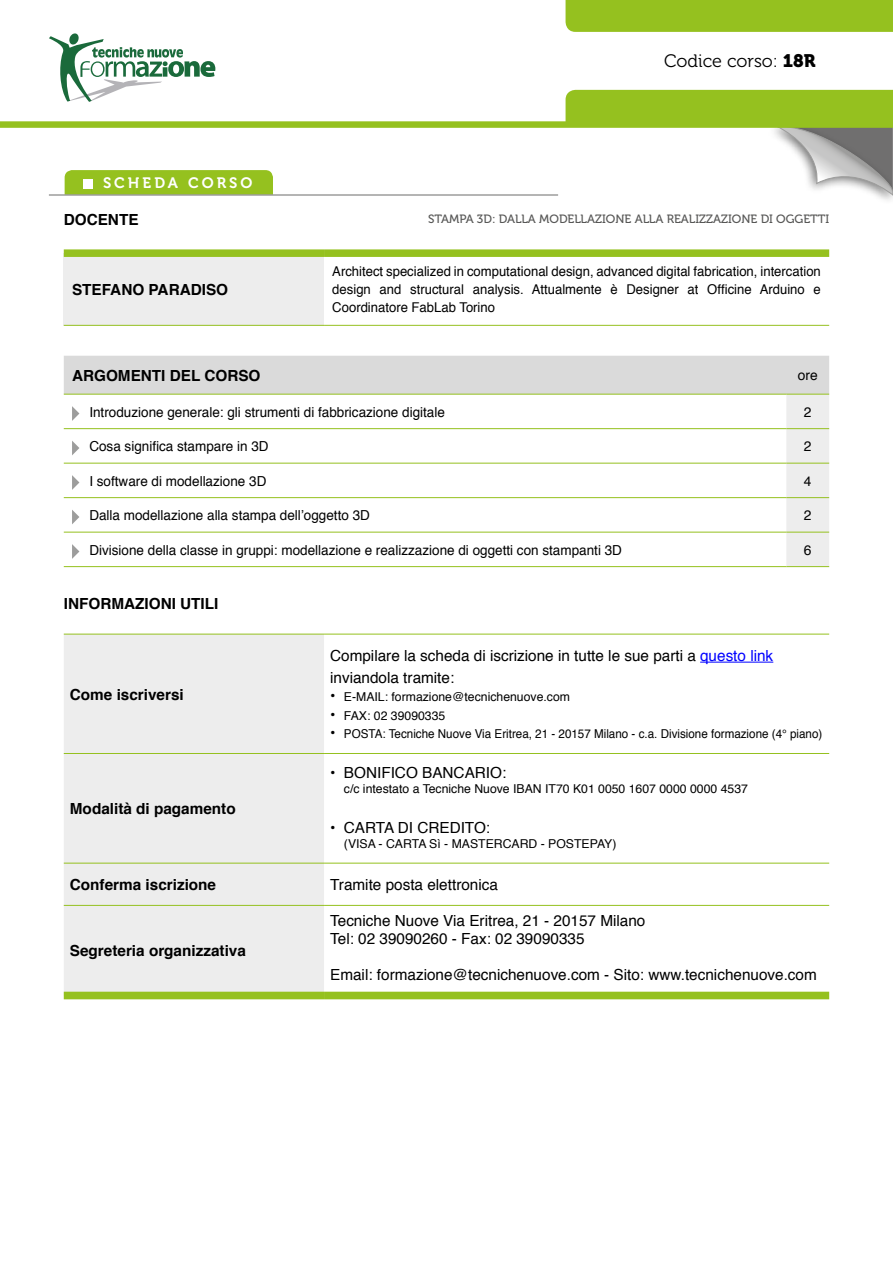
<style>
.page{position:relative;width:893px;height:1263px;background:#fff}
.page>*{position:absolute;margin:0;border:0;box-sizing:border-box;transform-origin:0 0}
.t1{font:18px "Museo 300";color:#000}
.t2{font:15.3px/22px "Helvetica";color:#000}
.t3{font:700 15.3px "Helvetica";color:#000}
.t4{font:15px "Museo 700";letter-spacing:.2em;color:#fff}
.t5{font:13.8px "Helvetica";color:#000}
.t6{font:13.5px/18px "Helvetica";color:#000;text-align:justify}
.t7{font:12.3px "Helvetica";color:#000}
.t8{font:12.3px "Helvetica";color:#000;scale:.95 1}
.t9{font:12px "Museo 500";color:#575756}
.s1{font-family:"Museo 900"}
.s2{color:#00f}
.s3{font-size:15.3px}
</style>
<div class="page">
<div style="left:64px;top:253px;width:260px;height:72px;background:#ededed"></div>
<div style="left:64px;top:249px;width:260px;height:8px;background:#95c11f"></div>
<div style="left:324px;top:249px;width:505px;height:8px;background:#95c11f"></div>
<hr style="left:64px;top:325px;width:260px;height:1px;background:#95c11f">
<hr style="left:324px;top:325px;width:505px;height:1px;background:#95c11f">
<svg style="left:64px;top:356px;width:765px;height:211px"></svg>
<div style="left:64px;top:635px;width:260px;height:357px;background:#ededed"></div>
<div style="left:64px;top:992px;width:260px;height:7px;background:#95c11f"></div>
<div style="left:324px;top:992px;width:505px;height:7px;background:#95c11f"></div>
<hr style="left:64px;top:753px;width:260px;height:1px;background:#95c11f">
<hr style="left:64px;top:863px;width:260px;height:1px;background:#95c11f">
<hr style="left:324px;top:863px;width:505px;height:1px;background:#95c11f">
<hr style="left:64px;top:905px;width:260px;height:1px;background:#95c11f">
<hr style="left:324px;top:905px;width:505px;height:1px;background:#95c11f">
<hr style="left:64px;top:634px;width:260px;height:1px;background:#95c11f">
<hr style="left:324px;top:634px;width:505px;height:1px;background:#95c11f">
<hr style="left:324px;top:753px;width:505px;height:1px;background:#95c11f">
<hr style="left:700px;top:662px;width:73px;height:1px;background:#00f">
<div style="left:65px;top:170px;width:208px;height:24px;background:#95c11f"></div>
<div style="left:84px;top:179px;width:9px;height:9px;background:#fff"></div>
<hr style="left:49px;top:194px;width:509px;height:2px;background:#9d9d9c">
<div style="left:0;top:122px;width:893px;height:6px;background:#95c11f"></div>
<svg style="left:49px;top:33px;width:166px;height:69px"></svg>
<div style="left:566px;top:0;width:327px;height:32px;background:#95c11f"></div>
<svg style="left:566px;top:90px;width:327px;height:105px"></svg>
<p class="t4" style="left:103px;top:175px;width:151px">SCHEDA CORSO</p>
<p class="t3" style="left:64px;top:207px;width:76px">DOCENTE</p>
<p class="t3" style="left:72px;top:277px;width:158px">STEFANO PARADISO</p>
<p class="t1" style="left:664px;top:51px;width:153px">Codice corso: <span class="s1">18R</span></p>
<p class="t9" style="left:428px;top:212px;width:403px">STAMPA 3D: DALLA MODELLAZIONE ALLA REALIZZAZIONE DI OGGETTI</p>
<p class="t6" style="left:332px;top:263px;width:490px">Architect specialized in computational design, advanced digital fabrication, intercation design and structural analysis. Attualmente è Designer at Officine Arduino e Coordinatore FabLab Torino</p>
<p class="t3" style="left:72px;top:363px;width:190px">ARGOMENTI DEL CORSO</p>
<p class="t5" style="left:798px;top:365px;width:21px">ore</p>
<p class="t5" style="left:89px;top:401px;width:357px">Introduzione generale: gli strumenti di fabbricazione digitale</p>
<p class="t5" style="left:804px;top:401px;width:9px">2</p>
<p class="t5" style="left:89px;top:436px;width:181px">Cosa significa stampare in 3D</p>
<p class="t5" style="left:804px;top:436px;width:9px">2</p>
<p class="t5" style="left:89px;top:470px;width:179px">I software di modellazione 3D</p>
<p class="t5" style="left:804px;top:470px;width:9px">4</p>
<p class="t5" style="left:89px;top:505px;width:282px">Dalla modellazione alla stampa dell’oggetto 3D</p>
<p class="t5" style="left:804px;top:504px;width:9px">2</p>
<p class="t5" style="left:89px;top:539px;width:534px">Divisione della classe in gruppi: modellazione e realizzazione di oggetti con stampanti 3D</p>
<p class="t5" style="left:804px;top:539px;width:9px">6</p>
<p class="t3" style="left:64px;top:591px;width:156px">INFORMAZIONI UTILI</p>
<p class="t3" style="left:70px;top:682px;width:115px">Come iscriversi</p>
<p class="t3" style="left:70px;top:796px;width:167px">Modalità di pagamento</p>
<p class="t2" style="left:330px;top:645px;width:445px">Compilare la scheda di iscrizione in tutte le sue parti a <span class="s2">questo link </span>inviandola tramite:</p>
<p class="t7" style="left:330px;top:687px;width:241px"><span class="s3">•</span> E-MAIL: formazione@tecnichenuove.com</p>
<p class="t7" style="left:330px;top:706px;width:117px"><span class="s3">•</span> FAX: 02 39090335</p>
<p class="t8" style="left:330px;top:724px;width:520px"><span class="s3">•</span> POSTA: Tecniche Nuove Via Eritrea, 21 - 20157 Milano - c.a. Divisione formazione (4° piano)</p>
<p class="t2" style="left:330px;top:762px;width:178px">• BONIFICO BANCARIO:</p>
<p class="t7" style="left:344px;top:779px;width:405px">c/c intestato a Tecniche Nuove IBAN IT70 K01 0050 1607 0000 0000 4537</p>
<p class="t2" style="left:330px;top:817px;width:162px">• CARTA DI CREDITO:</p>
<p class="t7" style="left:344px;top:834px;width:274px">(VISA - CARTA Sì - MASTERCARD - POSTEPAY)</p>
<p class="t3" style="left:70px;top:872px;width:148px">Conferma iscrizione</p>
<p class="t2" style="left:330px;top:874px;width:169px">Tramite posta elettronica</p>
<p class="t3" style="left:70px;top:938px;width:178px">Segreteria organizzativa</p>
<p class="t2" style="left:330px;top:912px;width:317px;line-height:18.3px">Tecniche Nuove Via Eritrea, 21 - 20157 Milano<br>Tel: 02 39090260 - Fax: 02 39090335</p>
<p class="t2" style="left:330px;top:964px;width:488px">Email: formazione@tecnichenuove.com - Sito: www.tecnichenuove.com</p>
</div>
